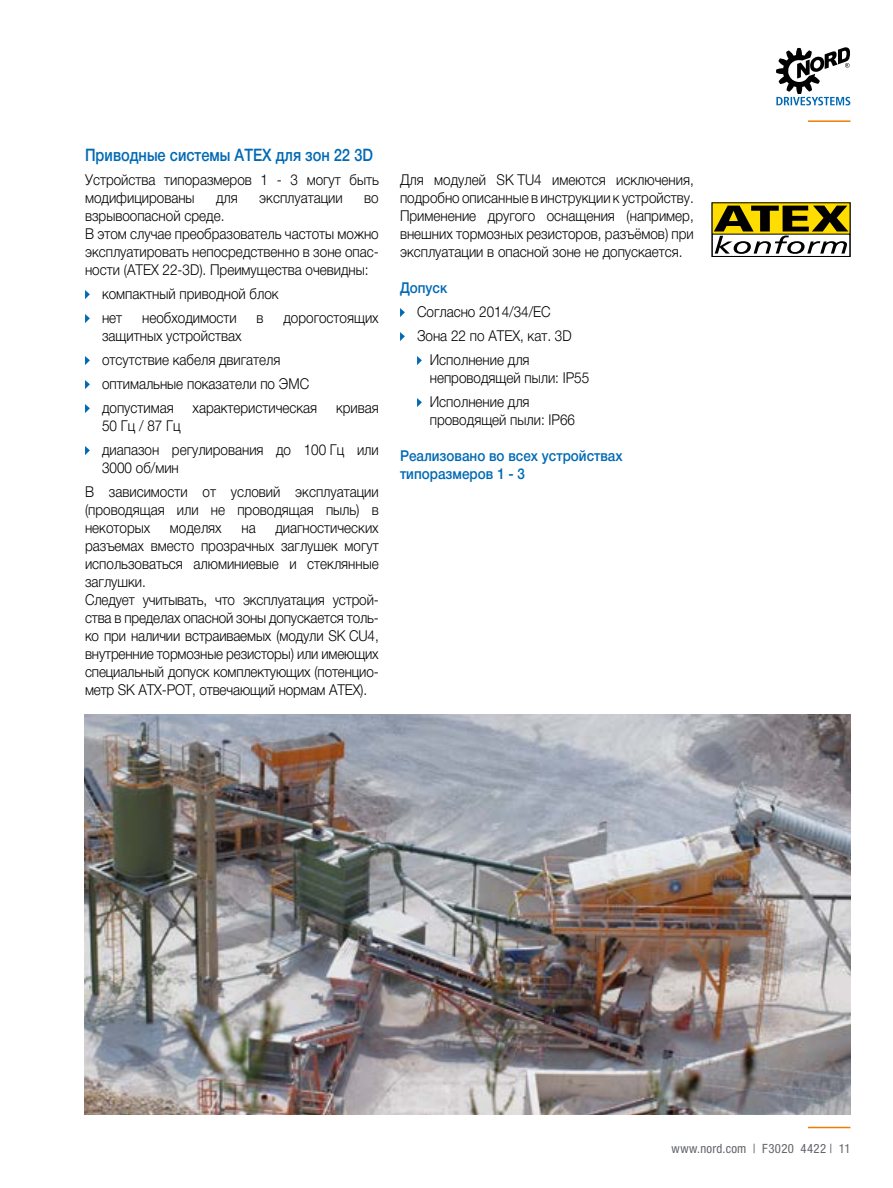
<style>
.page{position:relative;width:893px;height:1188px;background:#fff}
.page>*{position:absolute;margin:0;border:0;box-sizing:border-box;transform-origin:0 0}
.t1{font:500 17.25px "Helvetica Neue Cyr";color:#0069b4;scale:.85 1}
.t2{font:300 15px/18px "Helvetica Neue Cyr";color:#000;scale:.9 1}
.t3{font:500 15px/18px "Helvetica Neue Cyr";color:#0069b4;scale:.9 1}
.t4{font:condensed 12.75px "Helvetica Neue LT Pro";letter-spacing:.025em;color:#63656a}
</style>
<div class="page">
<hr style="left:808px;top:1127px;width:42px;height:1px;background:#ef7d00">
<hr style="left:808px;top:120px;width:42px;height:2px;background:#ef7d00">
<svg style="left:776px;top:47px;width:74px;height:58px"></svg>
<svg style="left:712px;top:202px;width:138px;height:55px"></svg>
<img style="left:85px;top:714px;width:765px;height:400px">
<svg style="left:85px;top:290px;width:5px;height:9px"></svg>
<svg style="left:85px;top:314px;width:5px;height:9px"></svg>
<svg style="left:85px;top:356px;width:5px;height:9px"></svg>
<svg style="left:85px;top:380px;width:5px;height:9px"></svg>
<svg style="left:85px;top:404px;width:5px;height:9px"></svg>
<svg style="left:85px;top:446px;width:5px;height:9px"></svg>
<svg style="left:400px;top:308px;width:5px;height:9px"></svg>
<svg style="left:400px;top:332px;width:5px;height:9px"></svg>
<svg style="left:417px;top:356px;width:5px;height:9px"></svg>
<svg style="left:417px;top:398px;width:5px;height:9px"></svg>
<p class="t1" style="left:85px;top:146px;width:340px">Приводные системы ATEX для зон 22 3D</p>
<p class="t2" style="left:85px;top:171px;width:328px">Устройства типоразмеров 1 - 3 могут быть модифицированы</p>
<p class="t2" style="left:216px;top:189px;width:26px">для</p>
<p class="t2" style="left:259px;top:189px;width:94px">эксплуатации</p>
<p class="t2" style="left:364px;top:189px;width:18px">во</p>
<p class="t2" style="left:85px;top:207px;width:328px">взрывоопасной среде.<br>В этом случае преобразователь частоты можно эксплуатировать непосредственно в зоне опас&shy;ности (ATEX 22-3D). Преимущества очевидны:</p>
<p class="t2" style="left:102px;top:282px;width:198px;line-height:24px">компактный приводной блок нет</p>
<p class="t2" style="left:142px;top:309px;width:107px">необходимости</p>
<p class="t2" style="left:257px;top:309px;width:9px">в</p>
<p class="t2" style="left:283px;top:309px;width:107px">дорогостоящих</p>
<p class="t2" style="left:102px;top:324px;width:309px;line-height:24px">защитных устройствах<br>отсутствие кабеля двигателя<br>оптимальные показатели по ЭМС допустимая характеристическая кривая</p>
<p class="t2" style="left:102px;top:414px;width:309px;line-height:24px">50 Гц / 87 Гц<br>диапазон регулирования до 100 Гц или</p>
<p class="t2" style="left:85px;top:456px;width:328px;line-height:24px;text-indent:17px">3000 об/мин<br>В зависимости от условий эксплуатации</p>
<p class="t2" style="left:85px;top:501px;width:328px">(проводящая или не проводящая пыль) в некоторых</p>
<p class="t2" style="left:85px;top:519px;width:328px;text-indent:190px">диагностических разъемах вместо прозрачных заглушек могут использоваться алюминиевые и стеклянные заглушки.<br>Следует учитывать, что эксплуатация устрой&shy;ства в пределах опасной зоны допускается толь&shy;ко при наличии встраиваемых (модули SK CU4, внутренние тормозные резисторы) или имеющих специальный допуск комплектующих (потенцио&shy;метр SK ATX-POT, отвечающий нормам ATEX).</p>
<p class="t2" style="left:170px;top:519px;width:59px">моделях</p>
<p class="t2" style="left:241px;top:519px;width:17px">на</p>
<p class="t2" style="left:400px;top:171px;width:328px;text-align:justify">Для модулей SK TU4 имеются исключения, подробно описанные в инструкции к устройству.<br>Применение другого оснащения (например, внешних тормозных резисторов, разъёмов) при эксплуатации в опасной зоне не допускается.</p>
<p class="t3" style="left:400px;top:279px;width:54px">Допуск</p>
<p class="t2" style="left:417px;top:303px;width:150px">Согласно 2014/34/ЕС</p>
<p class="t2" style="left:417px;top:327px;width:173px">Зона 22 по ATEX, кат. 3D</p>
<p class="t2" style="left:430px;top:351px;width:112px">Исполнение для</p>
<p class="t2" style="left:430px;top:366px;width:179px;line-height:24px">непроводящей пыли: IP55<br>Исполнение для</p>
<p class="t2" style="left:430px;top:411px;width:163px">проводящей пыли: IP66</p>
<p class="t3" style="left:400px;top:447px;width:249px">Реализовано во всех устройствах типоразмеров 1 - 3</p>
<p class="t4" style="left:671px;top:1141px;width:180px">www.nord.com | F3020 4422 | 11</p>
</div>
